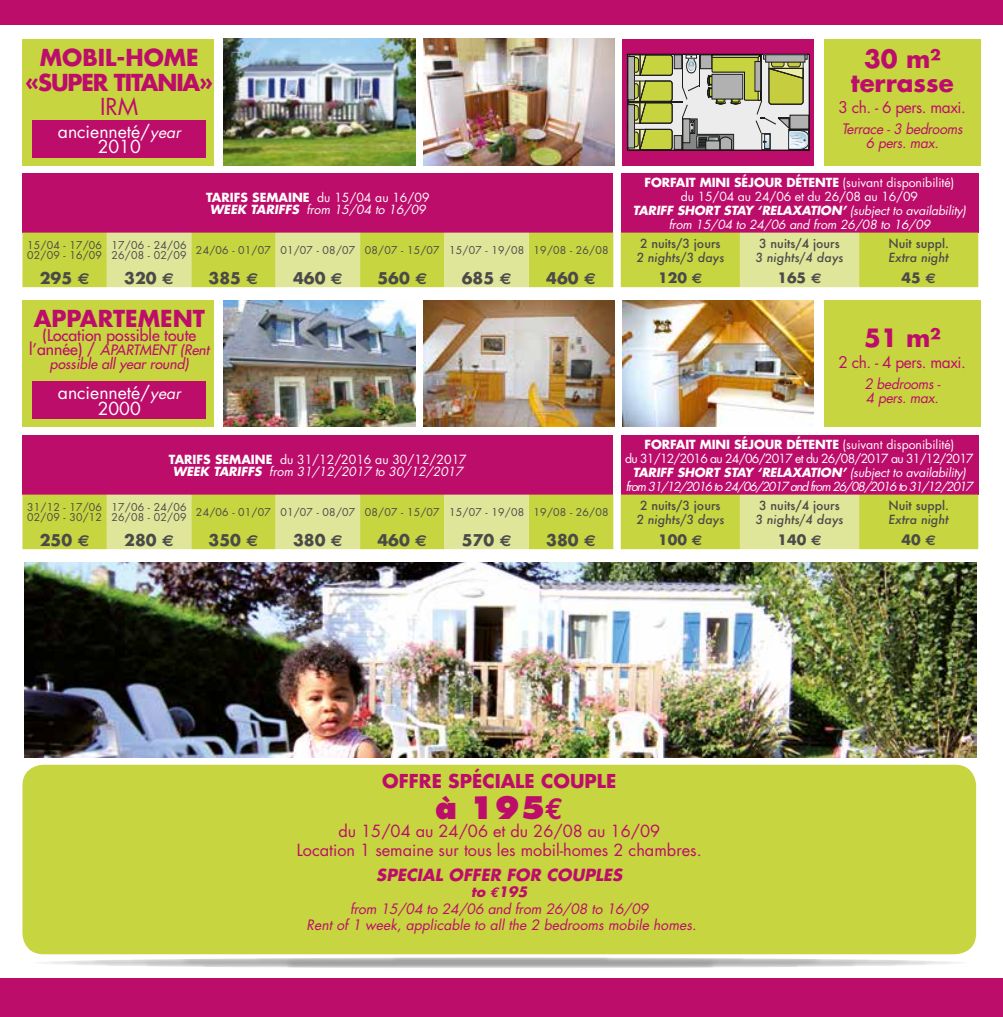
<style>
.page{position:relative;width:1003px;height:1017px;background:#fff}
.page>*{position:absolute;margin:0;border:0;box-sizing:border-box;transform-origin:0 0}
.t1{font:800 30.28px "Futura";color:#bd0d6b}
.t2{font:700 24.5px/24.5px "Futura";color:#bd0d6b;text-align:center}
.t3{font:700 22.75px/24.5px "Futura";letter-spacing:-.05em;color:#bd0d6b;text-align:center}
.t4{font:700 22.75px "Futura";color:#bd0d6b}
.t5{font:22.75px "Futura";color:#bd0d6b}
.t6{font:700 18.55px "Futura";color:#bd0d6b}
.t7{font:17.5px/15.4px "Futura";color:#fff;text-align:center}
.t8{font:16.28px/18.6px "Futura";color:#bd0d6b;text-align:center}
.t9{font:italic 700 16.28px "Futura";color:#bd0d6b}
.t10{font:700 15.75px "Futura";color:#4a4a49}
.t11{font:15.75px "Futura";letter-spacing:-.03em;color:#bd0d6b}
.t12{font:15.75px "Futura";color:#bd0d6b}
.t13{font:italic 14px/14px "Futura";letter-spacing:-.01em;color:#bd0d6b;text-align:center}
.t14{font:italic 14px/14px "Futura";color:#bd0d6b;text-align:center}
.t15{font:700 14px "Futura";color:#4a4a49}
.t16{font:italic 12.25px/14px "Futura";letter-spacing:-.01em;color:#fff;text-align:center}
.t17{font:italic 12.25px/14px "Futura";letter-spacing:-.09em;color:#fff;text-align:center}
.t18{font:500 12.25px "Futura";color:#4a4a49}
.t19{font:italic 500 12.25px "Futura";color:#4a4a49}
.t20{font:10.5px/10.5px "Futura";letter-spacing:.02em;color:#4a4a49}
.s1{font-style:italic;font-size:15.75px}
.s2{font-weight:700;font-style:normal}
.s3{font-style:normal}
.s4{font-weight:700}
.s5{font-family:"Euro Sans"}
.s6{font-style:normal;font-size:15.75px}
.s7{font-family:"Euro Mono";font-weight:700}
</style>
<div class="page">
<div style="left:22px;top:173px;width:591px;height:60px;background:#bd0d6b"></div>
<svg style="left:22px;top:233px;width:591px;height:54px;background:#d1dc66"></svg>
<div style="left:22px;top:435px;width:591px;height:60px;background:#bd0d6b"></div>
<svg style="left:22px;top:495px;width:591px;height:54px;background:#d1dc66"></svg>
<div style="left:22px;top:39px;width:192px;height:127px;background:#c7d540"></div>
<div style="left:22px;top:300px;width:192px;height:127px;background:#c7d540"></div>
<img style="left:224px;top:39px;width:191px;height:127px">
<img style="left:224px;top:300px;width:191px;height:127px">
<img style="left:423px;top:39px;width:191px;height:127px">
<img style="left:423px;top:300px;width:191px;height:127px">
<img style="left:622px;top:300px;width:191px;height:127px">
<div style="left:622px;top:39px;width:191px;height:127px;background:#bd0d6b"></div>
<svg style="left:626px;top:54px;width:183px;height:97px;background:#b0b28d"></svg>
<div style="left:823px;top:39px;width:157px;height:127px;background:#c7d540"></div>
<div style="left:823px;top:300px;width:157px;height:127px;background:#c7d540"></div>
<div style="left:32px;top:120px;width:174px;height:37px;background:#bd0d6b"></div>
<div style="left:32px;top:381px;width:174px;height:38px;background:#bd0d6b"></div>
<div style="left:620px;top:173px;width:357px;height:60px;background:#bd0d6b"></div>
<svg style="left:620px;top:233px;width:357px;height:54px;background:#cfda5e"></svg>
<div style="left:620px;top:435px;width:357px;height:60px;background:#bd0d6b"></div>
<svg style="left:620px;top:495px;width:357px;height:54px;background:#cfda5e"></svg>
<div style="left:0;top:0;width:1002px;height:25px;background:#bd0d6b"></div>
<div style="left:0;top:978px;width:1002px;height:39px;background:#bd0d6b"></div>
<div style="left:22px;top:765px;width:953px;height:189px;background:#c7d540;border-radius:21px"></div>
<svg style="left:30px;top:957px;width:940px;height:11px;background:#c3c3c3"></svg>
<img style="left:24px;top:562px;width:952px;height:196px">
<h3 class="t3" style="left:26px;top:45px;width:189px">MOBIL-HOME «SUPER TITANIA»</h3>
<h3 class="t5" style="left:100px;top:91px;width:40px">IRM</h3>
<h3 class="t7" style="left:58px;top:123px;width:124px">ancienneté/<span class="s1">year<br></span>2010</h3>
<p class="t16" style="left:206px;top:191px;width:225px;line-height:12.2px"><span class="s2">TARIFS SEMAINE</span> <span class="s3">du 15/04 au 16/09<br></span><span class="s4">WEEK TARIFFS</span> from 15/04 to 16/09</p>
<p class="t20" style="left:27px;top:240px;width:76px">15/04 - 17/06<br>02/09 - 16/09</p>
<p class="t20" style="left:111px;top:240px;width:76px">17/06 - 24/06<br>26/08 - 02/09</p>
<p class="t20" style="left:196px;top:245px;width:414px">24/06 - 01/07 01/07 - 08/07 08/07 - 15/07 15/07 - 19/08 19/08 - 26/08</p>
<p class="t10" style="left:40px;top:267px;width:51px">295 <span class="s5">E</span></p>
<p class="t10" style="left:124px;top:267px;width:51px">320 <span class="s5">E</span></p>
<p class="t10" style="left:208px;top:267px;width:51px">385 <span class="s5">E</span></p>
<p class="t10" style="left:293px;top:267px;width:51px">460 <span class="s5">E</span></p>
<p class="t10" style="left:377px;top:267px;width:51px">560 <span class="s5">E</span></p>
<p class="t10" style="left:461px;top:267px;width:51px">685 <span class="s5">E</span></p>
<p class="t10" style="left:546px;top:267px;width:51px">460 <span class="s5">E</span></p>
<h3 class="t4" style="left:34px;top:303px;width:173px">APPARTEMENT</h3>
<p class="t12" style="left:42px;top:325px;width:155px">(Location possible toute</p>
<p class="t14" style="left:29px;top:343px;width:181px"><span class="s6">l’année) /</span> APARTMENT (Rent possible all year round)</p>
<h3 class="t7" style="left:58px;top:385px;width:124px">ancienneté/<span class="s1">year<br></span>2000</h3>
<p class="t16" style="left:169px;top:453px;width:299px;line-height:12.2px"><span class="s2">TARIFS SEMAINE</span> <span class="s3">du 31/12/2016 au 30/12/2017<br></span><span class="s4">WEEK TARIFFS</span> from 31/12/2017 to 30/12/2017</p>
<p class="t20" style="left:27px;top:502px;width:76px">31/12 - 17/06<br>02/09 - 30/12</p>
<p class="t20" style="left:111px;top:502px;width:76px">17/06 - 24/06<br>26/08 - 02/09</p>
<p class="t20" style="left:196px;top:507px;width:414px">24/06 - 01/07 01/07 - 08/07 08/07 - 15/07 15/07 - 19/08 19/08 - 26/08</p>
<p class="t10" style="left:40px;top:529px;width:51px">250 <span class="s5">E</span></p>
<p class="t10" style="left:124px;top:529px;width:51px">280 <span class="s5">E</span></p>
<p class="t10" style="left:208px;top:529px;width:51px">350 <span class="s5">E</span></p>
<p class="t10" style="left:293px;top:529px;width:51px">380 <span class="s5">E</span></p>
<p class="t10" style="left:377px;top:529px;width:51px">460 <span class="s5">E</span></p>
<p class="t10" style="left:461px;top:529px;width:51px">570 <span class="s5">E</span></p>
<p class="t10" style="left:546px;top:529px;width:51px">380 <span class="s5">E</span></p>
<h2 class="t2" style="left:850px;top:45px;width:104px">30 m² terrasse</h2>
<p class="t11" style="left:838px;top:96px;width:129px">3 ch. - 6 pers. maxi.</p>
<p class="t13" style="left:841px;top:122px;width:122px">Terrace - 3 bedrooms<br>6 pers. max.</p>
<p class="t16" style="left:632px;top:175px;width:334px"><span class="s2">FORFAIT MINI SÉJOUR DÉTENTE</span> <span class="s3">(suivant disponibilité)<br>du 15/04 au 24/06 et du 26/08 au 16/09<br></span><span class="s4">TARIFF SHORT STAY ‘RELAXATION’</span> (subject to availability) from 15/04 to 24/06 and from 26/08 to 16/09</p>
<p class="t18" style="left:639px;top:235px;width:82px">2 nuits/3 jours</p>
<p class="t19" style="left:636px;top:249px;width:89px">2 nights/3 days</p>
<p class="t18" style="left:759px;top:235px;width:82px">3 nuits/4 jours</p>
<p class="t19" style="left:755px;top:249px;width:89px">3 nights/4 days</p>
<p class="t18" style="left:888px;top:235px;width:62px">Nuit suppl.</p>
<p class="t19" style="left:888px;top:249px;width:62px">Extra night</p>
<p class="t15" style="left:658px;top:268px;width:46px">120 <span class="s5">E</span></p>
<p class="t15" style="left:777px;top:268px;width:46px">165 <span class="s5">E</span></p>
<p class="t15" style="left:901px;top:268px;width:36px">45 <span class="s5">E</span></p>
<h2 class="t2" style="left:863px;top:325px;width:78px">51 m²</h2>
<p class="t11" style="left:838px;top:351px;width:129px">2 ch. - 4 pers. maxi.</p>
<p class="t13" style="left:864px;top:377px;width:77px;text-align:left">2 bedrooms -<br>4 pers. max.</p>
<p class="t17" style="left:625px;top:437px;width:350px"><span class="s2">FORFAIT MINI SÉJOUR DÉTENTE</span> <span class="s3">(suivant disponibilité)<br>du 31/12/2016 au 24/06/2017 et du 26/08/2017 au 31/12/2017<br></span><span class="s4">TARIFF SHORT STAY ‘RELAXATION’</span> (subject to availability) from 31/12/2016 to 24/06/2017 and from 26/08/2016 to 31/12/2017</p>
<p class="t18" style="left:639px;top:497px;width:82px">2 nuits/3 jours</p>
<p class="t19" style="left:636px;top:511px;width:89px">2 nights/3 days</p>
<p class="t18" style="left:759px;top:497px;width:82px">3 nuits/4 jours</p>
<p class="t19" style="left:755px;top:511px;width:89px">3 nights/4 days</p>
<p class="t18" style="left:888px;top:497px;width:62px">Nuit suppl.</p>
<p class="t19" style="left:888px;top:511px;width:62px">Extra night</p>
<p class="t15" style="left:658px;top:530px;width:46px">100 <span class="s5">E</span></p>
<p class="t15" style="left:777px;top:530px;width:46px">140 <span class="s5">E</span></p>
<p class="t15" style="left:901px;top:530px;width:36px">40 <span class="s5">E</span></p>
<h3 class="t6" style="left:382px;top:768px;width:235px">OFFRE SPÉCIALE COUPLE</h3>
<h1 class="t1" style="left:435px;top:789px;width:130px">à 195<span class="s7">E</span></h1>
<h3 class="t8" style="left:296px;top:822px;width:406px">du 15/04 au 24/06 et du 26/08 au 16/09<br>Location 1 semaine sur tous les mobil-homes 2 chambres.</h3>
<h3 class="t9" style="left:376px;top:864px;width:247px">SPECIAL OFFER FOR COUPLES</h3>
<p class="t13" style="left:306px;top:884px;width:391px;line-height:16.3px"><span class="s4">to</span> <span class="s7">e</span><span class="s4">195<br></span>from 15/04 to 24/06 and from 26/08 to 16/09<br>Rent of 1 week, applicable to all the 2 bedrooms mobile homes.</p>
</div>
